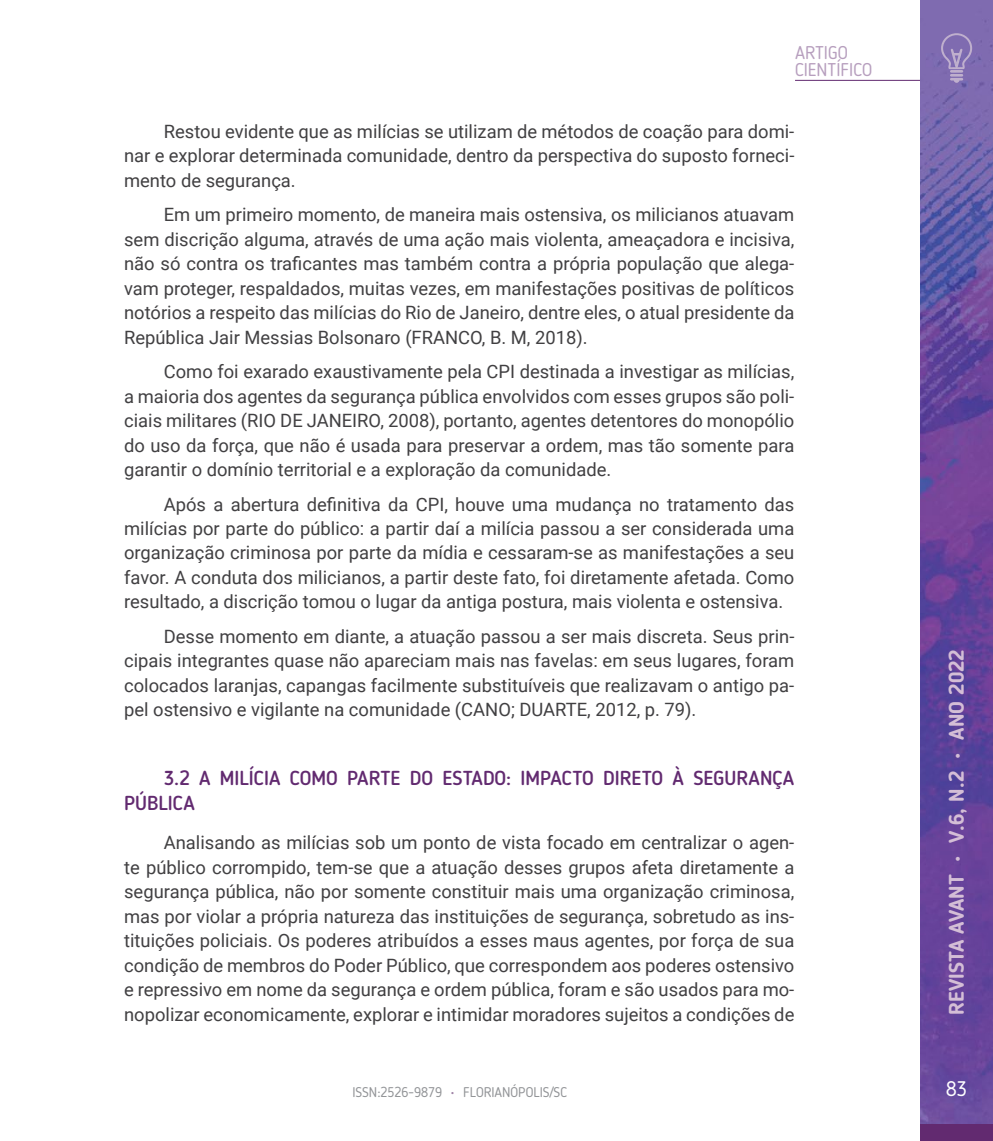
<style>
.page{position:relative;width:993px;height:1141px;background:#fff}
.page>*{position:absolute;margin:0;border:0;box-sizing:border-box;transform-origin:0 0}
.t1{font:700 21px "Blogger Sans";color:#d4bed6}
.t2{font:21px "Blogger Sans";color:#fff}
.t3{font:500 20.12px/24.5px "Blogger Sans";color:#622a70}
.t4{font:18.38px/24.5px "Roboto";color:#414042;text-align:justify}
.t5{font:18.38px/17.5px "Blogger Sans";color:#b79fbe}
.t6{font:14px "Blogger Sans";color:#939598}
.s1{color:#9e81a5}
</style>
<div class="page">
<hr style="left:794px;top:80px;width:125px;height:1px;background:#622a70">
<div style="left:919px;top:1033px;width:73px;height:108px;background:#622a70"></div>
<img style="left:919px;top:0;width:73px;height:1124px">
<svg style="left:940px;top:33px;width:31px;height:50px;background:#8e7cb7"></svg>
<p class="t5" style="left:794px;top:43px;width:79px">ARTIGO<br>CIENTÍFICO</p>
<p class="t4" style="left:124px;top:118px;width:671px;text-indent:40px">Restou evidente que as milícias se utilizam de métodos de coação para domi&shy;nar e explorar determinada comunidade, dentro da perspectiva do suposto forneci&shy;mento de segurança.</p>
<p class="t4" style="left:124px;top:202px;width:671px;text-indent:40px">Em um primeiro momento, de maneira mais ostensiva, os milicianos atuavam sem discrição alguma, através de uma ação mais violenta, ameaçadora e incisiva, não só contra os traficantes mas também contra a própria população que alega&shy;vam proteger, respaldados, muitas vezes, em manifestações positivas de políticos notórios a respeito das milícias do Rio de Janeiro, dentre eles, o atual presidente da República Jair Messias Bolsonaro (FRANCO, B. M, 2018).</p>
<p class="t4" style="left:124px;top:359px;width:671px;text-indent:40px">Como foi exarado exaustivamente pela CPI destinada a investigar as milícias, a maioria dos agentes da segurança pública envolvidos com esses grupos são poli&shy;ciais militares (RIO DE JANEIRO, 2008), portanto, agentes detentores do monopólio do uso da força, que não é usada para preservar a ordem, mas tão somente para garantir o domínio territorial e a exploração da comunidade.</p>
<p class="t4" style="left:124px;top:491px;width:671px;text-indent:40px">Após a abertura definitiva da CPI, houve uma mudança no tratamento das milícias por parte do público: a partir daí a milícia passou a ser considerada uma organização criminosa por parte da mídia e cessaram-se as manifestações a seu favor. A conduta dos milicianos, a partir deste fato, foi diretamente afetada. Como resultado, a discrição tomou o lugar da antiga postura, mais violenta e ostensiva.</p>
<p class="t4" style="left:124px;top:623px;width:671px;text-indent:40px">Desse momento em diante, a atuação passou a ser mais discreta. Seus prin&shy;cipais integrantes quase não apareciam mais nas favelas: em seus lugares, foram colocados laranjas, capangas facilmente substituíveis que realizavam o antigo pa&shy;pel ostensivo e vigilante na comunidade (CANO; DUARTE, 2012, p. 79).</p>
<p class="t3" style="left:124px;top:766px;width:671px;text-indent:40px">3.2 A MILÍCIA COMO PARTE DO ESTADO: IMPACTO DIRETO À SEGURANÇA<br>PÚBLICA</p>
<p class="t4" style="left:124px;top:830px;width:671px;text-indent:40px">Analisando as milícias sob um ponto de vista focado em centralizar o agen&shy;te público corrompido, tem-se que a atuação desses grupos afeta diretamente a segurança pública, não por somente constituir mais uma organização criminosa, mas por violar a própria natureza das instituições de segurança, sobretudo as ins&shy;tituições policiais. Os poderes atribuídos a esses maus agentes, por força de sua condição de membros do Poder Público, que correspondem aos poderes ostensivo e repressivo em nome da segurança e ordem pública, foram e são usados para mo&shy;nopolizar economicamente, explorar e intimidar moradores sujeitos a condições de</p>
<p class="t1" style="left:943px;top:1015px;width:367px;rotate:-90deg">REVISTA AVANT • V.6, N.2 • ANO 2022</p>
<p class="t6" style="left:352px;top:1084px;width:216px">ISSN:2526-9879 <span class="s1">•</span> FLORIANÓPOLIS/SC</p>
<p class="t2" style="left:945px;top:1076px;width:22px">83</p>
</div>
